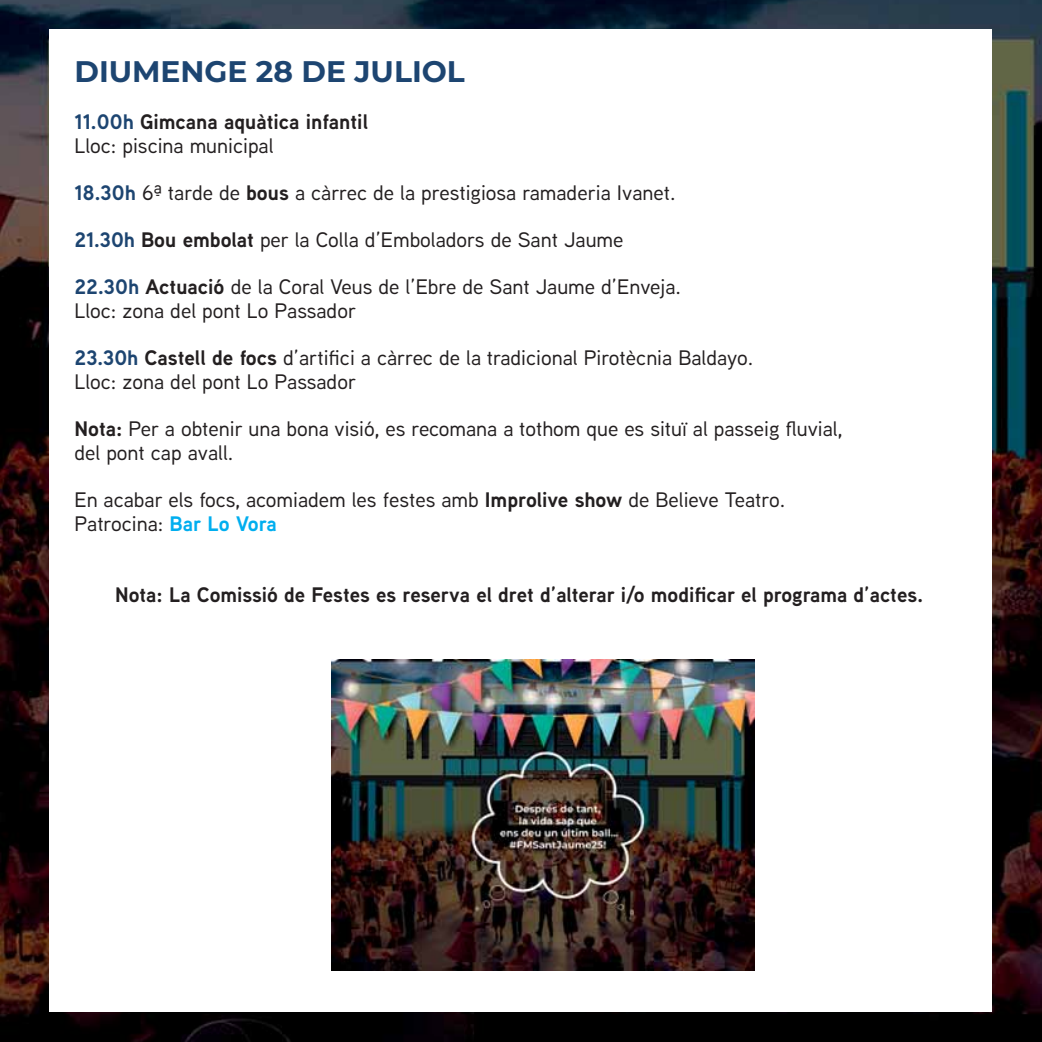
<style>
.page{position:relative;width:1042px;height:1042px;background:#fff}
.page>*{position:absolute;margin:0;border:0;box-sizing:border-box;transform-origin:0 0}
.t1{font:100 29.75px "Montserrat";color:#1d4571}
.t2{font:500 21px/23.6px "Aaux Next";color:#231f20}
.t3{font:700 21px/23.6px "Aaux Next";color:#231f20}
.s1{color:#1d4571}
.s2{font-weight:500}
.s3{font-weight:700;color:#1d4571}
.s4{font-weight:700}
.s5{font-weight:700;color:#00aeef}
</style>
<div class="page">
<img style="left:0;top:0;width:1042px;height:1042px">
<div style="left:50px;top:30px;width:942px;height:982px;background:#fff"></div>
<img style="left:331px;top:659px;width:423px;height:311px">
<h1 class="t1" style="left:74px;top:60px;width:392px">DIUMENGE 28 DE JULIOL</h1>
<p class="t3" style="left:74px;top:112px;width:295px"><span class="s1">11.00h</span> Gimcana aquàtica infantil<br><span class="s2">Lloc: piscina municipal</span></p>
<p class="t2" style="left:74px;top:183px;width:603px"><span class="s3">18.30h</span> 6ª tarde de <span class="s4">bous</span> a càrrec de la prestigiosa ramaderia Ivanet.</p>
<p class="t2" style="left:74px;top:230px;width:550px"><span class="s3">21.30h</span> <span class="s4">Bou embolat</span> per la Colla d’Emboladors de Sant Jaume</p>
<p class="t2" style="left:74px;top:277px;width:608px"><span class="s3">22.30h</span> <span class="s4">Actuació</span> de la Coral Veus de l’Ebre de Sant Jaume d’Enveja.<br>Lloc: zona del pont Lo Passador</p>
<p class="t2" style="left:74px;top:348px;width:680px"><span class="s3">23.30h</span> <span class="s4">Castell de focs</span> d’artifici a càrrec de la tradicional Pirotècnia Baldayo.<br>Lloc: zona del pont Lo Passador</p>
<p class="t2" style="left:74px;top:419px;width:769px"><span class="s4">Nota:</span> Per a obtenir una bona visió, es recomana a tothom que es situï al passeig fluvial, del pont cap avall.</p>
<p class="t2" style="left:74px;top:490px;width:712px">En acabar els focs, acomiadem les festes amb <span class="s4">Improlive show</span> de Believe Teatro.<br>Patrocina: <span class="s5">Bar Lo Vora</span></p>
<p class="t3" style="left:115px;top:585px;width:810px">Nota: La Comissió de Festes es reserva el dret d’alterar i/o modificar el programa d’actes.</p>
</div>
